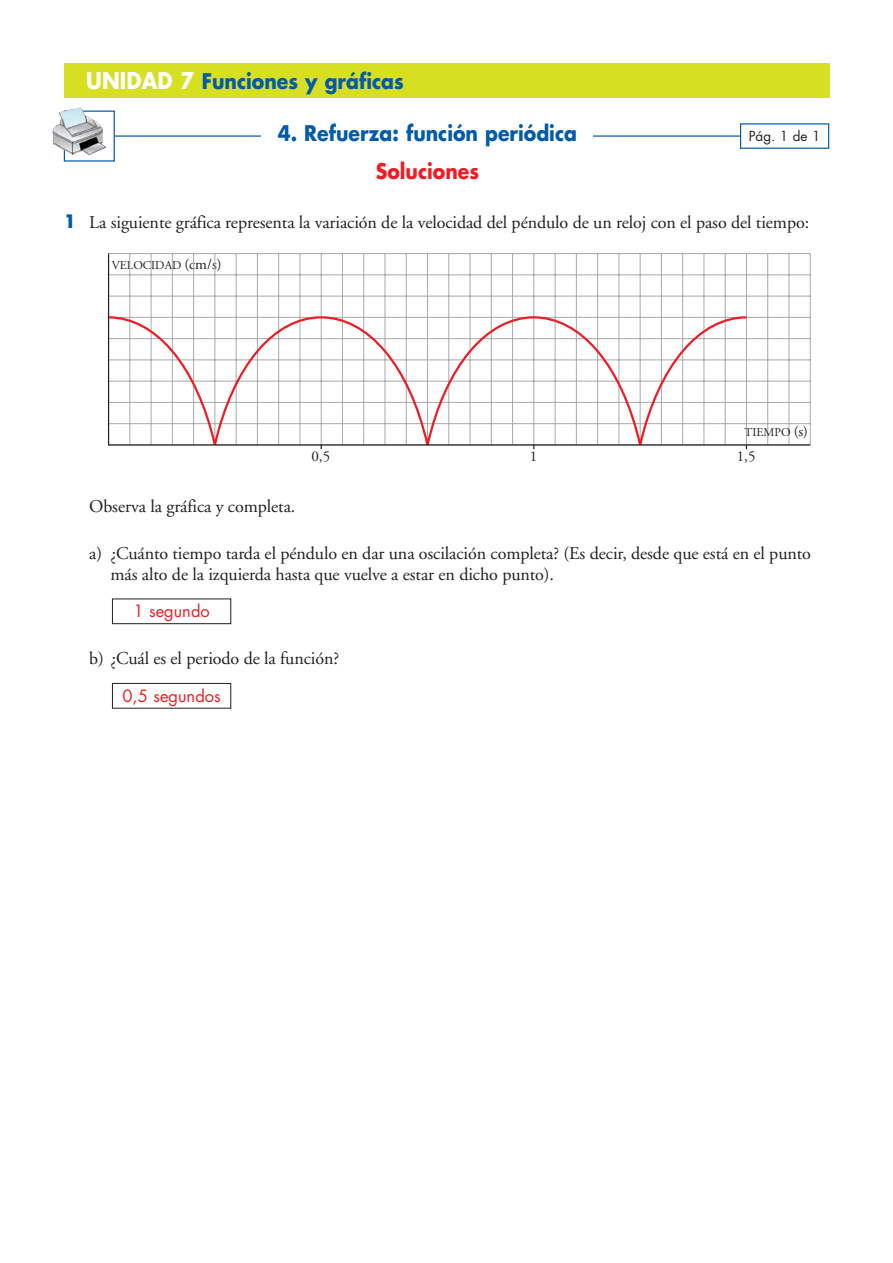
<style>
.page{position:relative;width:893px;height:1263px;background:#fff}
.page>*{position:absolute;margin:0;border:0;box-sizing:border-box;transform-origin:0 0}
.t1{font:700 21px "Futura";color:#015aaa;scale:.9 1}
.t2{font:700 21px "Futura";color:#ee1d23;scale:.9 1}
.t3{font:18px/21px "Adobe Garamond";letter-spacing:-.005em;color:#231f20}
.t4{font:16.5px "Futura";color:#ee1d23}
.t5{font:15px "Adobe Garamond";color:#231f20}
.t6{font:13.5px "Futura";color:#231f20}
.t7{font:12px "Adobe Garamond";color:#231f20}
.s1{font-size:22.5px;color:#fff}
.s2{font-family:"Futura";font-weight:700;color:#015aaa}
.s3{font-size:15px}
</style>
<div class="page">
<div style="left:64px;top:64px;width:765px;height:34px;background:#d6df21"></div>
<svg style="left:115px;top:123px;width:715px;height:26px"></svg>
<div style="left:261px;top:111px;width:332px;height:51px;background:#fff"></div>
<div style="left:64px;top:111px;width:51px;height:51px;border:1px solid #015aaa"></div>
<img style="left:52px;top:107px;width:54px;height:48px">
<div style="left:112px;top:683px;width:119px;height:26px;border:1px solid #231f20"></div>
<div style="left:112px;top:599px;width:119px;height:25px;border:1px solid #231f20"></div>
<hr style="left:810px;top:254px;width:1px;height:191px;background:#a8a9ad">
<svg style="left:108px;top:253px;width:702px;height:193px"></svg>
<p class="t1" style="left:86px;top:72px;width:354px"><span class="s1">UNIDAD 7</span> Funciones y gráficas</p>
<p class="t1" style="left:278px;top:123px;width:334px">4. Refuerza: función periódica</p>
<p class="t6" style="left:749px;top:130px;width:73px">Pág. 1 de 1</p>
<p class="t2" style="left:376px;top:162px;width:116px">Soluciones</p>
<p class="t3" style="left:64px;top:213px;width:747px"><span class="s2">1</span> La siguiente gráfica representa la variación de la velocidad del péndulo de un reloj con el paso del tiempo:</p>
<p class="t7" style="left:112px;top:260px;width:111px">VELOCIDAD <span class="s3">(cm/s)</span></p>
<p class="t7" style="left:744px;top:428px;width:65px">TIEMPO <span class="s3">(s)</span></p>
<p class="t5" style="left:311px;top:451px;width:20px">0,5</p>
<p class="t5" style="left:530px;top:451px;width:9px">1</p>
<p class="t5" style="left:737px;top:451px;width:20px">1,5</p>
<p class="t3" style="left:89px;top:498px;width:208px">Observa la gráfica y completa.</p>
<p class="t3" style="left:111px;top:544px;width:702px;text-indent:-21px">a) ¿Cuánto tiempo tarda el péndulo en dar una oscilación completa? (Es decir, desde que está en el punto más alto de la izquierda hasta que vuelve a estar en dicho punto).</p>
<p class="t4" style="left:133px;top:604px;width:78px">1 segundo</p>
<p class="t3" style="left:89px;top:650px;width:251px">b) ¿Cuál es el periodo de la función?</p>
<p class="t4" style="left:122px;top:688px;width:100px">0,5 segundos</p>
</div>
